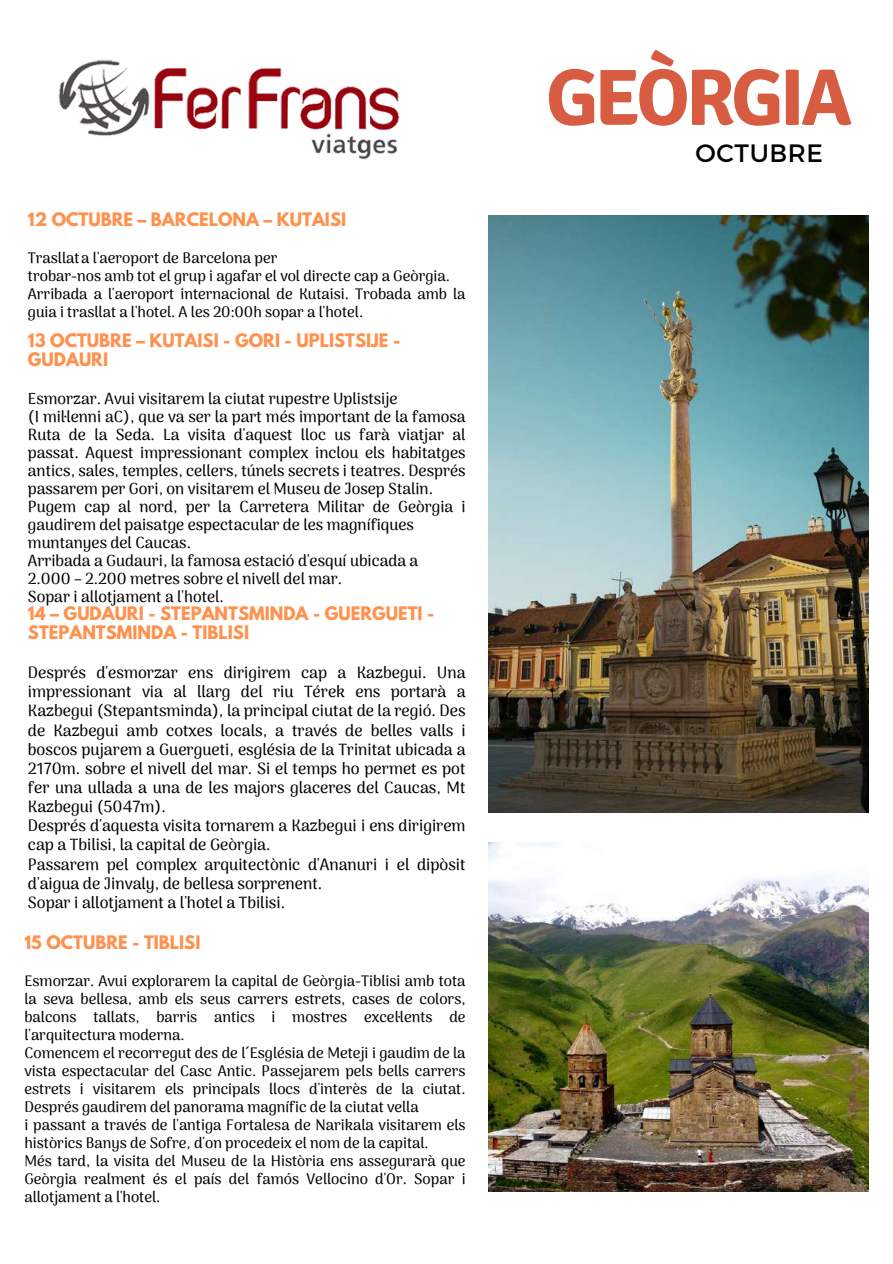
<style>
.page{position:relative;width:893px;height:1264px;background:#fff}
.page>*{position:absolute;margin:0;border:0;box-sizing:border-box;transform-origin:0 0}
.t1{font:700 79.8px "Signika";letter-spacing:-.045em;color:#d85c41}
.t2{font:25.05px "Montserrat";letter-spacing:.025em;color:#000}
.t3{font:700 16.5px/19.2px "League Spartan";color:#ff914d}
.t4{font:500 16.05px/19.2px "Arima Madurai";color:#000}
.t5{font:500 15.75px/18px "Arima Madurai";color:#000}
.t6{font:500 15px/18px "Arima Madurai";color:#000}
.s1{font-family:"Noto Sans";font-weight:400}
</style>
<div class="page">
<img style="left:489px;top:215px;width:379px;height:597px">
<img style="left:489px;top:842px;width:379px;height:349px">
<img style="left:58px;top:60px;width:342px;height:100px">
<p class="t3" style="left:28px;top:212px;width:320px">12 OCTUBRE – BARCELONA – KUTAISI</p>
<p class="t6" style="left:28px;top:249px;width:439px">Trasllata l'aeroport de Barcelona per<br>trobar-nos amb tot el grup i agafar el vol directe cap a Geòrgia.<br>Arribada a l'aeroport internacional de Kutaisi. Trobada amb la guia i trasllat a l'hotel. A les 20:00h sopar a l'hotel.</p>
<p class="t3" style="left:28px;top:332px;width:374px">13 OCTUBRE – KUTAISI - GORI - UPLISTSIJE -<br>GUDAURI</p>
<p class="t5" style="left:28px;top:389px;width:439px">Esmorzar. Avui visitarem la ciutat rupestre Uplistsije<br>(I mil·lenni aC), que va ser la part més important de la famosa Ruta de la Seda. La visita d'aquest lloc us farà viatjar al passat. Aquest impressionant complex inclou els habitatges antics, sales, temples, cellers, túnels secrets i teatres. Després passarem per Gori, on visitarem el Museu de Josep Stalin.<br>Pugem cap al nord, per la Carretera Militar de Geòrgia i gaudirem del paisatge espectacular de les magnífiques muntanyes del Caucas.<br>Arribada a Gudauri, la famosa estació d'esquí ubicada a<br>2.000 – 2.200 metres sobre el nivell del mar.<br>Sopar i allotjament a l'hotel.</p>
<p class="t3" style="left:28px;top:605px;width:408px">14 – GUDAURI - STEPANTSMINDA - GUERGUETI -<br>STEPANTSMINDA - TIBLISI</p>
<p class="t4" style="left:28px;top:663px;width:439px">Després d'esmorzar ens dirigirem cap a Kazbegui. Una impressionant via al llarg del riu Térek ens portarà a Kazbegui (Stepantsminda), la principal ciutat de la regió. Des de Kazbegui amb cotxes locals, a través de belles valls i boscos pujarem a Guergueti, església de la Trinitat ubicada a 2170m. sobre el nivell del mar. Si el temps ho permet es pot fer una ullada a una de les majors glaceres del Caucas, Mt Kazbegui (5047m).<br>Després d'aquesta visita tornarem a Kazbegui i ens dirigirem cap a Tbilisi, la capital de Geòrgia.<br>Passarem pel complex arquitectònic d'Ananuri i el dipòsit d'aigua de Jinvaly, de bellesa sorprenent.<br>Sopar i allotjament a l'hotel a Tbilisi.</p>
<p class="t3" style="left:24px;top:934px;width:177px">15 OCTUBRE - TIBLISI</p>
<p class="t6" style="left:24px;top:971px;width:442px">Esmorzar. Avui explorarem la capital de Geòrgia-Tiblisi amb tota la seva bellesa, amb els seus carrers estrets, cases de colors, balcons tallats, barris antics i mostres excel·lents de l'arquitectura moderna.<br>Comencem el recorregut des de l<span class="s1">´</span>Església de Meteji i gaudim de la vista espectacular del Casc Antic. Passejarem pels bells carrers estrets i visitarem els principals llocs d'interès de la ciutat.<br>Després gaudirem del panorama magnífic de la ciutat vella<br>i passant a través de l'antiga Fortalesa de Narikala visitarem els històrics Banys de Sofre, d'on procedeix el nom de la capital.<br>Més tard, la visita del Museu de la Història ens assegurarà que Geòrgia realment és el país del famós Vellocino d'Or. Sopar i allotjament a l'hotel.</p>
<h1 class="t1" style="left:546px;top:49px;width:307px">GEÒRGIA</h1>
<h2 class="t2" style="left:695px;top:137px;width:129px">OCTUBRE</h2>
</div>
